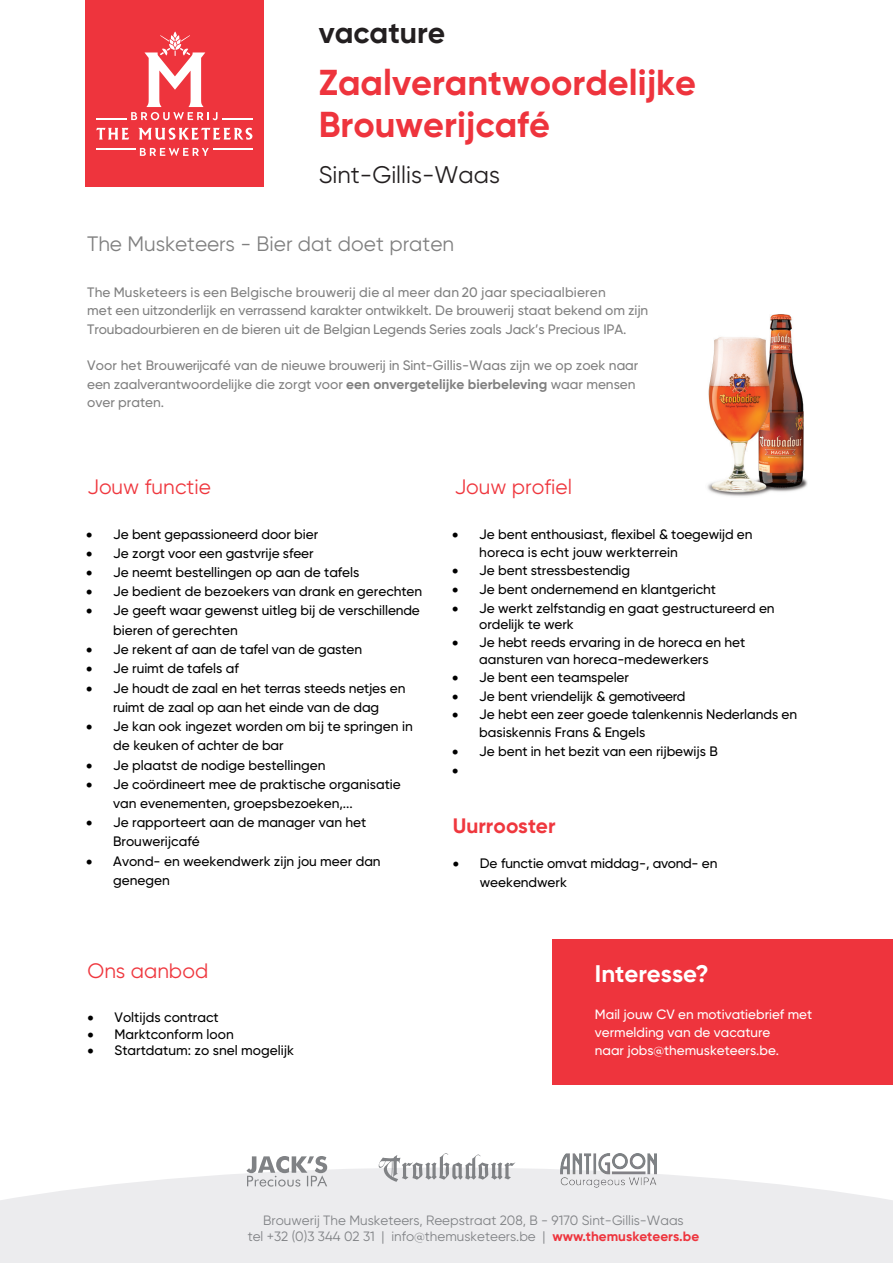
<style>
.page{position:relative;width:893px;height:1263px;background:#fff}
.page>*{position:absolute;margin:0;border:0;box-sizing:border-box;transform-origin:0 0}
.t1{font:700 36px/42.8px "Gilroy";color:#ee343d}
.t2{font:700 30px "Gilroy";color:#231f20}
.t3{font:24px "Gilroy";color:#231f20}
.t4{font:700 24px "Gilroy";color:#fff}
.t5{font:20.85px "Gilroy";color:#808080}
.t6{font:20.85px "Gilroy";color:#ef373e}
.t7{font:700 20.85px "Gilroy";color:#ef373e}
.t8{font:500 13.65px/19px "Gilroy";letter-spacing:-.005em;color:#000}
.t9{font:500 13.65px/18.3px "Gilroy";letter-spacing:-.005em;color:#808080}
.t10{font:13.65px "Symbol";color:#000}
.t11{font:13.5px/16.2px "Gilroy";color:#808285;text-align:center}
.t12{font:500 13.5px/18px "Gilroy";color:#fff}
.s1{font-weight:700}
.s2{font-weight:700;color:#ee343d}
</style>
<div class="page">
<svg style="left:0;top:1167px;width:893px;height:96px;background:#eeeeef"></svg>
<div style="left:85px;top:0;width:179px;height:187px;background:#ee343d"></div>
<svg style="left:96px;top:128px;width:33px;height:12px"></svg>
<svg style="left:138px;top:128px;width:114px;height:12px"></svg>
<svg style="left:131px;top:32px;width:86px;height:88px"></svg>
<hr style="left:96px;top:119px;width:31px;height:1px;background:#fff">
<hr style="left:222px;top:119px;width:30px;height:1px;background:#fff">
<svg style="left:140px;top:148px;width:69px;height:8px"></svg>
<hr style="left:96px;top:148px;width:40px;height:2px;background:#fff">
<hr style="left:213px;top:148px;width:39px;height:2px;background:#fff">
<svg style="left:246px;top:1156px;width:81px;height:30px"></svg>
<svg style="left:379px;top:1153px;width:136px;height:29px"></svg>
<img style="left:707px;top:314px;width:101px;height:183px">
<div style="left:553px;top:939px;width:340px;height:146px;background:#ee343d"></div>
<img style="left:560px;top:1154px;width:96px;height:34px">
<h2 class="t2" style="left:319px;top:14px;width:128px">vacature</h2>
<h1 class="t1" style="left:319px;top:61px;width:379px">Zaalverantwoordelijke<br>Brouwerijcafé</h1>
<h3 class="t3" style="left:319px;top:160px;width:183px">Sint-Gillis-Waas</h3>
<h3 class="t5" style="left:87px;top:232px;width:369px">The Musketeers - Bier dat doet praten</h3>
<p class="t9" style="left:87px;top:283px;width:563px">The Musketeers is een Belgische brouwerij die al meer dan 20 jaar speciaalbieren<br>met een uitzonderlijk en verrassend karakter ontwikkelt. De brouwerij staat bekend om zijn<br>Troubadourbieren en de bieren uit de Belgian Legends Series zoals Jack’s Precious IPA.</p>
<p class="t9" style="left:87px;top:356px;width:553px">Voor het Brouwerijcafé van de nieuwe brouwerij in Sint-Gillis-Waas zijn we op zoek naar een zaalverantwoordelijke die zorgt voor <span class="s1">een onvergetelijke bierbeleving</span> waar mensen over praten.</p>
<h3 class="t6" style="left:88px;top:475px;width:125px">Jouw functie</h3>
<h3 class="t6" style="left:455px;top:475px;width:119px">Jouw profiel</h3>
<p class="t8" style="left:86px;top:524px;width:233px">• Je bent gepassioneerd door bier</p>
<p class="t8" style="left:86px;top:543px;width:229px">• Je zorgt voor een gastvrije sfeer</p>
<p class="t8" style="left:86px;top:562px;width:275px">• Je neemt bestellingen op aan de tafels</p>
<p class="t8" style="left:86px;top:582px;width:338px">• Je bedient de bezoekers van drank en gerechten</p>
<p class="t8" style="left:113px;top:601px;width:308px;text-indent:-27px">• Je geeft waar gewenst uitleg bij de verschillende bieren of gerechten</p>
<p class="t8" style="left:86px;top:639px;width:277px">• Je rekent af aan de tafel van de gasten</p>
<p class="t8" style="left:86px;top:659px;width:154px">• Je ruimt de tafels af</p>
<p class="t8" style="left:86px;top:678px;width:321px;text-align:center">• Je houdt de zaal en het terras steeds netjes en ruimt de zaal op aan het einde van de dag</p>
<p class="t8" style="left:113px;top:717px;width:301px;text-indent:-27px">• Je kan ook ingezet worden om bij te springen in de keuken of achter de bar</p>
<p class="t8" style="left:86px;top:755px;width:241px">• Je plaatst de nodige bestellingen</p>
<p class="t8" style="left:113px;top:774px;width:289px;text-indent:-27px">• Je coördineert mee de praktische organisatie van evenementen, groepsbezoeken,...</p>
<p class="t8" style="left:113px;top:813px;width:255px;text-indent:-27px">• Je rapporteert aan de manager van het<br>Brouwerijcafé</p>
<p class="t8" style="left:113px;top:851px;width:269px;text-indent:-27px">• Avond- en weekendwerk zijn jou meer dan genegen</p>
<h3 class="t6" style="left:88px;top:959px;width:122px">Ons aanbod</h3>
<p class="t8" style="left:88px;top:1008px;width:133px">• Voltijds contract</p>
<p class="t8" style="left:88px;top:1024px;width:148px">• Marktconform loon</p>
<p class="t8" style="left:88px;top:1041px;width:208px">• Startdatum: zo snel mogelijk</p>
<p class="t8" style="left:479px;top:525px;width:275px;line-height:18px;text-indent:-27px">• Je bent enthousiast, flexibel &amp; toegewijd en horeca is echt jouw werkterrein</p>
<p class="t8" style="left:452px;top:561px;width:179px">• Je bent stressbestendig</p>
<p class="t8" style="left:452px;top:580px;width:265px">• Je bent ondernemend en klantgericht</p>
<p class="t8" style="left:479px;top:599px;width:297px;line-height:16.4px;text-indent:-27px">• Je werkt zelfstandig en gaat gestructureerd en ordelijk te werk</p>
<p class="t8" style="left:479px;top:634px;width:268px;line-height:16.4px;text-indent:-27px">• Je hebt reeds ervaring in de horeca en het aansturen van horeca-medewerkers</p>
<p class="t8" style="left:452px;top:668px;width:178px">• Je bent een teamspeler</p>
<p class="t8" style="left:452px;top:686px;width:235px">• Je bent vriendelijk &amp; gemotiveerd</p>
<p class="t8" style="left:479px;top:705px;width:319px;line-height:18px;text-indent:-27px">• Je hebt een zeer goede talenkennis Nederlands en basiskennis Frans &amp; Engels</p>
<p class="t8" style="left:452px;top:742px;width:267px">• Je bent in het bezit van een rijbewijs B</p>
<p class="t10" style="left:452px;top:761px;width:8px">•</p>
<h3 class="t7" style="left:453px;top:813px;width:104px">Uurrooster</h3>
<p class="t8" style="left:480px;top:854px;width:239px;line-height:18.3px;text-indent:-27px">• De functie omvat middag-, avond- en weekendwerk</p>
<h3 class="t4" style="left:595px;top:959px;width:115px">Interesse?</h3>
<p class="t12" style="left:595px;top:1005px;width:219px">Mail jouw CV en motivatiebrief met vermelding van de vacature<br>naar jobs@themusketeers.be.</p>
<p class="t11" style="left:248px;top:1212px;width:453px">Brouwerij The Musketeers, Reepstraat 208, B - 9170 Sint-Gillis-Waas<br>tel +32 (0)3 344 02 31 | info@themusketeers.be | <span class="s2">www.themusketeers.be</span></p>
</div>
